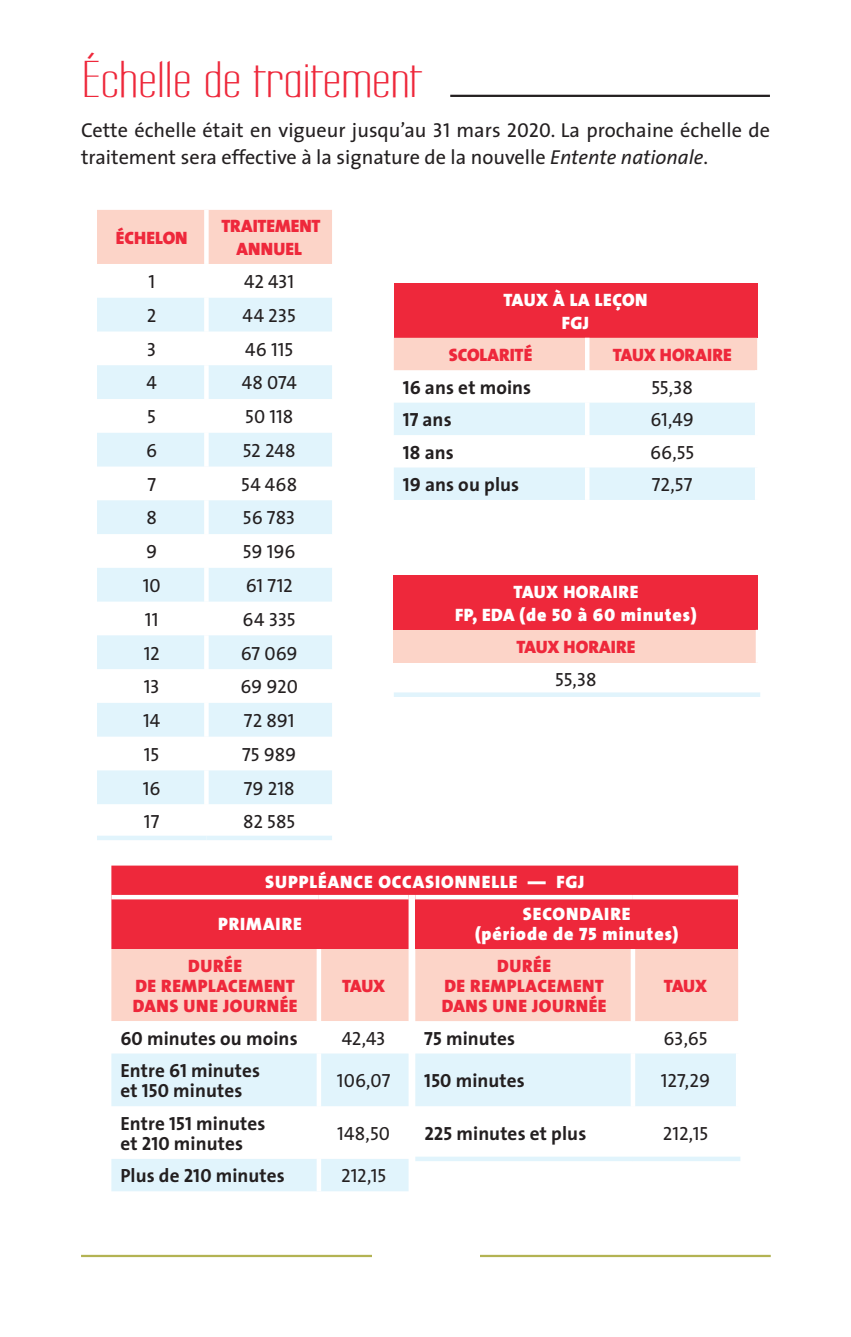
<style>
.page{position:relative;width:851px;height:1337px;background:#fff}
.page>*{position:absolute;margin:0;border:0;box-sizing:border-box;transform-origin:0 0}
.t1{font:45px "Labtop Secundo Wide";color:#ee283b}
.t2{font:20.25px/27px "The Sans";color:#231f20}
.t3{font:19.12px "The Sans Caps";letter-spacing:-.005em;color:#231f20}
.t4{font:700 19.12px/20.2px "The Sans";letter-spacing:.005em;color:#231f20}
.t5{font:18px/20.2px "The Sans Black Caps";letter-spacing:.02em;color:#ee283b;text-align:center}
.t6{font:18px/22.5px "The Sans Black Caps";color:#ee283b;text-align:center}
.t7{font:18px "The Sans Black Caps";letter-spacing:.05em;color:#fff}
.t8{font:18px/22.5px "The Sans Black Caps";letter-spacing:.03em;color:#fff;text-align:center}
.t9{font:900 18px "The Sans";letter-spacing:.05em;color:#fff}
.t10{font:18px/22.5px "The Sans Black Caps";letter-spacing:.025em;color:#fff;text-align:center}
.s1{font-family:"The Sans Caps"}
.s2{font-style:italic}
.s3{font-family:"The Sans Bold Caps";font-weight:400}
.s4{font-family:"The Sans";font-weight:900}
.s5{font-family:"The Sans"}
.s6{font-family:"The Sans Black Caps";font-weight:400}
</style>
<div class="page">
<hr style="left:81px;top:1254px;width:689px;height:3px;background:#b3b353">
<div style="left:394px;top:284px;width:363px;height:54px;background:#ee283b"></div>
<div style="left:394px;top:338px;width:363px;height:32px;background:#fcd4c8"></div>
<svg style="left:394px;top:402px;width:360px;height:98px"></svg>
<hr style="left:585px;top:338px;width:4px;height:32px;background:#fff">
<hr style="left:585px;top:402px;width:4px;height:33px;background:#fff">
<hr style="left:585px;top:435px;width:4px;height:32px;background:#fff">
<hr style="left:585px;top:467px;width:4px;height:33px;background:#fff">
<div style="left:394px;top:576px;width:364px;height:54px;background:#ee283b"></div>
<div style="left:394px;top:630px;width:364px;height:32px;background:#fcd4c8"></div>
<div style="left:755px;top:630px;width:5px;height:32px;background:#fff"></div>
<div style="left:394px;top:692px;width:366px;height:5px;background:#e1f4fc"></div>
<div style="left:97px;top:210px;width:235px;height:54px;background:#fcd4c8"></div>
<svg style="left:97px;top:298px;width:235px;height:506px;fill:#e1f4fc"></svg>
<div style="left:204px;top:210px;width:5px;height:54px;background:#fff"></div>
<div style="left:204px;top:298px;width:5px;height:33px;background:#fff"></div>
<div style="left:204px;top:331px;width:5px;height:34px;background:#fff"></div>
<div style="left:204px;top:365px;width:5px;height:34px;background:#fff"></div>
<div style="left:204px;top:399px;width:5px;height:34px;background:#fff"></div>
<div style="left:204px;top:433px;width:5px;height:33px;background:#fff"></div>
<div style="left:204px;top:466px;width:5px;height:34px;background:#fff"></div>
<div style="left:204px;top:500px;width:5px;height:34px;background:#fff"></div>
<div style="left:204px;top:534px;width:5px;height:34px;background:#fff"></div>
<div style="left:204px;top:568px;width:5px;height:33px;background:#fff"></div>
<div style="left:204px;top:601px;width:5px;height:34px;background:#fff"></div>
<div style="left:204px;top:635px;width:5px;height:34px;background:#fff"></div>
<div style="left:204px;top:669px;width:5px;height:34px;background:#fff"></div>
<div style="left:204px;top:703px;width:5px;height:33px;background:#fff"></div>
<div style="left:204px;top:736px;width:5px;height:34px;background:#fff"></div>
<div style="left:204px;top:770px;width:5px;height:34px;background:#fff"></div>
<div style="left:97px;top:835px;width:109px;height:5px;background:#e1f4fc"></div>
<div style="left:206px;top:835px;width:126px;height:5px;background:#e1f4fc"></div>
<div style="left:111px;top:865px;width:627px;height:84px;background:#ee283b"></div>
<div style="left:415px;top:897px;width:323px;height:52px;background:#ee283b"></div>
<div style="left:111px;top:949px;width:627px;height:72px;background:#fcd4c8"></div>
<svg style="left:111px;top:1053px;width:624px;height:138px"></svg>
<div style="left:316px;top:1053px;width:5px;height:53px;background:#fff"></div>
<div style="left:316px;top:1106px;width:5px;height:52px;background:#fff"></div>
<div style="left:630px;top:1053px;width:5px;height:53px;background:#fff"></div>
<div style="left:630px;top:1106px;width:5px;height:50px;background:#fff"></div>
<hr style="left:111px;top:895px;width:208px;height:4px;background:#fff">
<hr style="left:319px;top:895px;width:89px;height:4px;background:#fff">
<svg style="left:408px;top:895px;width:7px;height:4px"></svg>
<hr style="left:415px;top:895px;width:218px;height:4px;background:#fff">
<hr style="left:633px;top:895px;width:105px;height:4px;background:#fff">
<div style="left:316px;top:949px;width:5px;height:72px;background:#fff"></div>
<div style="left:630px;top:949px;width:5px;height:72px;background:#fff"></div>
<div style="left:415px;top:1156px;width:218px;height:5px;background:#e1f4fc"></div>
<div style="left:633px;top:1156px;width:107px;height:5px;background:#e1f4fc"></div>
<div style="left:316px;top:1158px;width:5px;height:33px;background:#fff"></div>
<hr style="left:450px;top:95px;width:320px;height:2px;background:#231f20">
<div style="left:372px;top:1246px;width:107px;height:65px;background:#fff"></div>
<h1 class="t1" style="left:81px;top:52px;width:343px">Échelle de traitement</h1>
<p class="t2" style="left:81px;top:117px;width:690px">Cette échelle était en vigueur jusqu’au <span class="s1">31</span> mars <span class="s1">2020</span>. La prochaine échelle de traitement sera effective à la signature de la nouvelle <span class="s2">Entente nationale</span>.</p>
<p class="t6" style="left:116px;top:226px;width:73px">ÉCHELON</p>
<p class="t6" style="left:221px;top:215px;width:101px">TRAITEMENT<br>ANNUEL</p>
<p class="t3" style="left:148px;top:269px;width:8px">1</p>
<p class="t3" style="left:244px;top:269px;width:52px">42 431</p>
<p class="t3" style="left:147px;top:303px;width:11px">2</p>
<p class="t3" style="left:242px;top:303px;width:55px">44 235</p>
<p class="t3" style="left:147px;top:337px;width:11px">3</p>
<p class="t3" style="left:245px;top:337px;width:50px">46 115</p>
<p class="t3" style="left:146px;top:370px;width:12px">4</p>
<p class="t3" style="left:242px;top:370px;width:57px">48 074</p>
<p class="t3" style="left:147px;top:404px;width:10px">5</p>
<p class="t3" style="left:245px;top:404px;width:50px">50 118</p>
<p class="t3" style="left:146px;top:438px;width:13px">6</p>
<p class="t3" style="left:243px;top:438px;width:55px">52 248</p>
<p class="t3" style="left:147px;top:472px;width:10px">7</p>
<p class="t3" style="left:241px;top:472px;width:58px">54 468</p>
<p class="t3" style="left:146px;top:506px;width:12px">8</p>
<p class="t3" style="left:243px;top:506px;width:54px">56 783</p>
<p class="t3" style="left:146px;top:539px;width:13px">9</p>
<p class="t3" style="left:243px;top:539px;width:54px">59 196</p>
<p class="t3" style="left:143px;top:573px;width:20px">10</p>
<p class="t3" style="left:246px;top:573px;width:49px">61 712</p>
<p class="t3" style="left:145px;top:607px;width:15px">11</p>
<p class="t3" style="left:243px;top:607px;width:55px">64 335</p>
<p class="t3" style="left:144px;top:641px;width:18px">12</p>
<p class="t3" style="left:241px;top:641px;width:58px">67 069</p>
<p class="t3" style="left:144px;top:674px;width:18px">13</p>
<p class="t3" style="left:240px;top:674px;width:59px">69 920</p>
<p class="t3" style="left:143px;top:708px;width:19px">14</p>
<p class="t3" style="left:244px;top:708px;width:52px">72 891</p>
<p class="t3" style="left:144px;top:742px;width:17px">15</p>
<p class="t3" style="left:242px;top:742px;width:56px">75 989</p>
<p class="t3" style="left:143px;top:776px;width:19px">16</p>
<p class="t3" style="left:244px;top:776px;width:52px">79 218</p>
<p class="t3" style="left:144px;top:809px;width:17px">17</p>
<p class="t3" style="left:243px;top:809px;width:54px">82 585</p>
<p class="t10" style="left:503px;top:289px;width:146px">TAUX À LA LEÇON<br>FGJ</p>
<p class="t6" style="left:448px;top:343px;width:85px">SCOLARITÉ</p>
<p class="t6" style="left:612px;top:343px;width:120px">TAUX HORAIRE</p>
<p class="t4" style="left:403px;top:377px;width:130px"><span class="s3">16</span> ans et moins</p>
<p class="t3" style="left:651px;top:375px;width:43px">55,38</p>
<p class="t4" style="left:403px;top:409px;width:50px"><span class="s3">17</span> ans</p>
<p class="t3" style="left:650px;top:407px;width:45px">61,49</p>
<p class="t4" style="left:403px;top:442px;width:52px"><span class="s3">18</span> ans</p>
<p class="t3" style="left:650px;top:440px;width:46px">66,55</p>
<p class="t4" style="left:403px;top:474px;width:118px"><span class="s3">19</span> ans ou plus</p>
<p class="t3" style="left:651px;top:472px;width:42px">72,57</p>
<p class="t8" style="left:455px;top:581px;width:243px">TAUX HORAIRE<br>FP, EDA (<span class="s4">de</span> 50 <span class="s4">à</span> 60 <span class="s4">minutes</span>)</p>
<p class="t6" style="left:516px;top:635px;width:120px">TAUX HORAIRE</p>
<p class="t3" style="left:555px;top:667px;width:43px">55<span class="s5">,</span>38</p>
<p class="t7" style="left:265px;top:870px;width:321px">SUPPLÉANCE OCCASIONNELLE — FGJ</p>
<p class="t7" style="left:218px;top:912px;width:85px">PRIMAIRE</p>
<p class="t7" style="left:523px;top:902px;width:109px">SECONDAIRE</p>
<p class="t9" style="left:475px;top:922px;width:205px"><span class="s6">(</span>période de <span class="s6">75</span> minutes<span class="s6">)</span></p>
<p class="t5" style="left:133px;top:955px;width:166px">DURÉE<br>DE REMPLACEMENT<br>DANS UNE JOURNÉE</p>
<p class="t5" style="left:342px;top:975px;width:45px">TAUX</p>
<p class="t5" style="left:442px;top:955px;width:166px">DURÉE<br>DE REMPLACEMENT<br>DANS UNE JOURNÉE</p>
<p class="t5" style="left:664px;top:975px;width:45px">TAUX</p>
<p class="t4" style="left:120px;top:1028px;width:179px"><span class="s3">60</span> minutes ou moins</p>
<p class="t3" style="left:342px;top:1025px;width:46px">42,43</p>
<p class="t4" style="left:424px;top:1028px;width:92px"><span class="s3">75</span> minutes</p>
<p class="t3" style="left:663px;top:1025px;width:45px">63,65</p>
<p class="t4" style="left:120px;top:1060px;width:141px">Entre <span class="s3">61</span> minutes et <span class="s3">150</span> minutes</p>
<p class="t3" style="left:337px;top:1068px;width:55px">106,07</p>
<p class="t4" style="left:424px;top:1070px;width:102px"><span class="s3">150</span> minutes</p>
<p class="t3" style="left:661px;top:1068px;width:51px">127,29</p>
<p class="t4" style="left:120px;top:1113px;width:146px">Entre <span class="s3">151</span> minutes et <span class="s3">210</span> minutes</p>
<p class="t3" style="left:337px;top:1121px;width:54px">148,50</p>
<p class="t4" style="left:424px;top:1123px;width:163px"><span class="s3">225</span> minutes et plus</p>
<p class="t3" style="left:663px;top:1121px;width:47px">212,15</p>
<p class="t4" style="left:120px;top:1165px;width:166px">Plus de <span class="s3">210</span> minutes</p>
<p class="t3" style="left:341px;top:1163px;width:47px">212,15</p>
</div>
